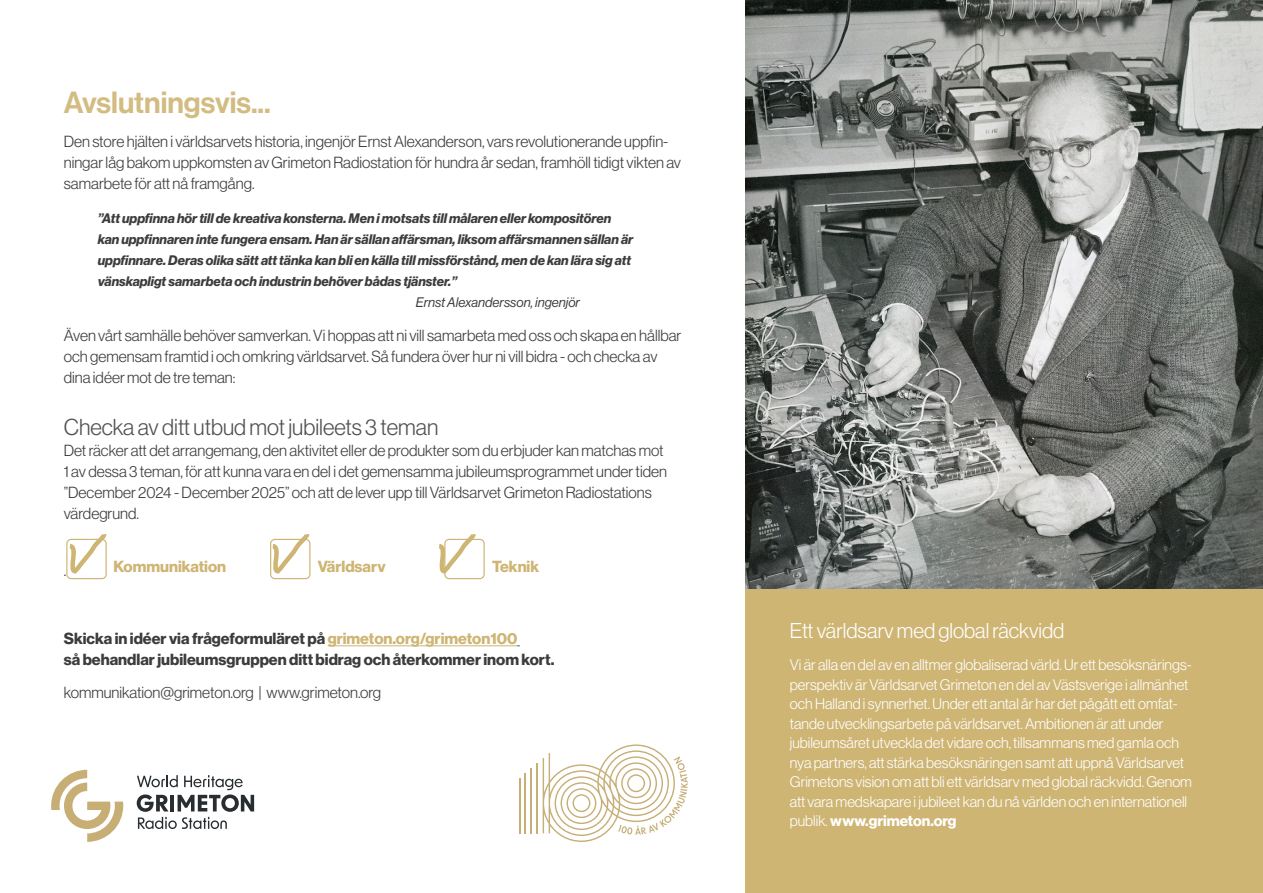
<style>
.page{position:relative;width:1263px;height:893px;background:#fff}
.page>*{position:absolute;margin:0;border:0;box-sizing:border-box;transform-origin:0 0}
.Rubrik_svart_-_guld{font:30px "N Haas Grotesk DS Pro 65 Md";color:#d3bc82}
.Brödtext_svart{font:22.5px "N Haas Grotesk DS Pro 45 Lt";color:#50504f}
.Rubrik_thin_svart{font:21px "N Haas Grotesk DS Pro 45 Lt";color:#fff}
.Brödtext_svart-2{font:15.75px/21px "N Haas Grotesk DS Pro 45 Lt";color:#3c3c3b}
.Brödtext_svart-3{font:15.75px/21px "N Haas Grotesk DS Pro 75 Bd";color:#3c3c3b}
.Brödtext_svart-4{font:15.75px "N Haas Grotesk DS Pro 75 Bd";color:#ceb574}
.Brödtext_svart-5{font:15px/19.5px "N Haas Grotesk DS Pro 45 Lt";color:#fff}
.Brödtext_svart-6{font:13.5px "N Haas Grotesk DS Pro 76 Bd It";color:#3c3c3b}
.Brödtext_svart-7{font:13.5px "N Haas Grotesk DS Pro 56 It";color:#3c3c3b}
.s1{color:#ceb574}
.s2{font-family:"N Haas Grotesk DS Pro 75 Bd"}
</style>
<div class="page">
<div style="left:745px;top:501px;width:518px;height:392px;background:#ceb574"></div>
<img style="left:745px;top:0;width:518px;height:588px">
<hr style="left:328px;top:646px;width:189px;height:1px;background:#ceb574">
<div style="left:66px;top:539px;width:41px;height:40px;border:1px solid #ceb574;border-radius:4px"></div>
<div style="left:270px;top:539px;width:40px;height:40px;border:1px solid #ceb574;border-radius:4px"></div>
<div style="left:444px;top:539px;width:41px;height:40px;border:1px solid #ceb574;border-radius:4px"></div>
<svg style="left:66px;top:534px;width:41px;height:42px"></svg>
<svg style="left:270px;top:534px;width:41px;height:42px"></svg>
<svg style="left:439px;top:534px;width:38px;height:42px"></svg>
<svg style="left:51px;top:770px;width:72px;height:72px"></svg>
<svg style="left:137px;top:775px;width:117px;height:54px"></svg>
<hr style="left:537px;top:763px;width:1px;height:70px;background:#c6ae75">
<hr style="left:531px;top:768px;width:1px;height:65px;background:#c6ae75">
<hr style="left:525px;top:773px;width:1px;height:60px;background:#c6ae75">
<hr style="left:519px;top:778px;width:1px;height:55px;background:#c6ae75">
<svg style="left:543px;top:744px;width:145px;height:98px"></svg>
<p class="Rubrik_svart_-_guld" style="left:64px;top:86px;width:208px">Avslutningsvis...</p>
<p class="Brödtext_svart-2" style="left:64px;top:131px;width:619px">Den store hjälten i världsarvets historia, ingenjör Ernst Alexanderson, vars revolutionerande uppfin&shy;ningar låg bakom uppkomsten av Grimeton Radiostation för hundra år sedan, framhöll tidigt vikten av samarbete för att nå framgång.</p>
<p class="Brödtext_svart-6" style="left:98px;top:210px;width:515px">”Att uppfinna hör till de kreativa konsterna. Men i motsats till målaren eller kompositören</p>
<p class="Brödtext_svart-6" style="left:98px;top:231px;width:537px">kan uppfinnaren inte fungera ensam. Han är sällan affärsman, liksom affärsmannen sällan är</p>
<p class="Brödtext_svart-6" style="left:98px;top:252px;width:535px">uppfinnare. Deras olika sätt att tänka kan bli en källa till missförstånd, men de kan lära sig att</p>
<p class="Brödtext_svart-6" style="left:98px;top:273px;width:361px">vänskapligt samarbeta och industrin behöver bådas tjänster.”</p>
<p class="Brödtext_svart-7" style="left:416px;top:295px;width:166px">Ernst Alexandersson, ingenjör</p>
<p class="Brödtext_svart-2" style="left:64px;top:325px;width:619px">Även vårt samhälle behöver samverkan. Vi hoppas att ni vill samarbeta med oss och skapa en hållbar och gemensam framtid i och omkring världsarvet. Så fundera över hur ni vill bidra - och checka av dina idéer mot de tre teman:</p>
<p class="Brödtext_svart" style="left:64px;top:414px;width:376px">Checka av ditt utbud mot jubileets 3 teman</p>
<p class="Brödtext_svart-2" style="left:64px;top:439px;width:605px">Det räcker att det arrangemang, den aktivitet eller de produkter som du erbjuder kan matchas mot 1 av dessa 3 teman, för att kunna vara en del i det gemensamma jubileumsprogrammet under tiden ”December 2024 - December 2025” och att de lever upp till Världsarvet Grimeton Radiostations värdegrund.</p>
<p class="Brödtext_svart-2" style="left:64px;top:560px;width:4px">.</p>
<p class="Brödtext_svart-4" style="left:113px;top:557px;width:114px">Kommunikation</p>
<p class="Brödtext_svart-4" style="left:318px;top:557px;width:69px">Världsarv</p>
<p class="Brödtext_svart-4" style="left:492px;top:557px;width:49px">Teknik</p>
<p class="Brödtext_svart-3" style="left:64px;top:628px;width:492px">Skicka in idéer via frågeformuläret på <span class="s1">grimeton.org/grimeton100<br></span>så behandlar jubileumsgruppen ditt bidrag och återkommer inom kort.</p>
<p class="Brödtext_svart-2" style="left:64px;top:682px;width:319px">kommunikation@grimeton.org | www.grimeton.org</p>
<p class="Rubrik_thin_svart" style="left:790px;top:619px;width:276px">Ett världsarv med global räckvidd</p>
<p class="Brödtext_svart-5" style="left:790px;top:655px;width:404px">Vi är alla en del av en alltmer globaliserad värld. Ur ett besöksnärings&shy;perspektiv är Världsarvet Grimeton en del av Västsverige i allmänhet och Halland i synnerhet. Under ett antal år har det pågått ett omfat&shy;tande utvecklingsarbete på världsarvet. Ambitionen är att under jubileumsåret utveckla det vidare och, tillsammans med gamla och nya partners, att stärka besöksnäringen samt att uppnå Världsarvet Grimetons vision om att bli ett världsarv med global räckvidd. Genom att vara medskapare i jubileet kan du nå världen och en internationell publik. <span class="s2">www.grimeton.org</span></p>
</div>
